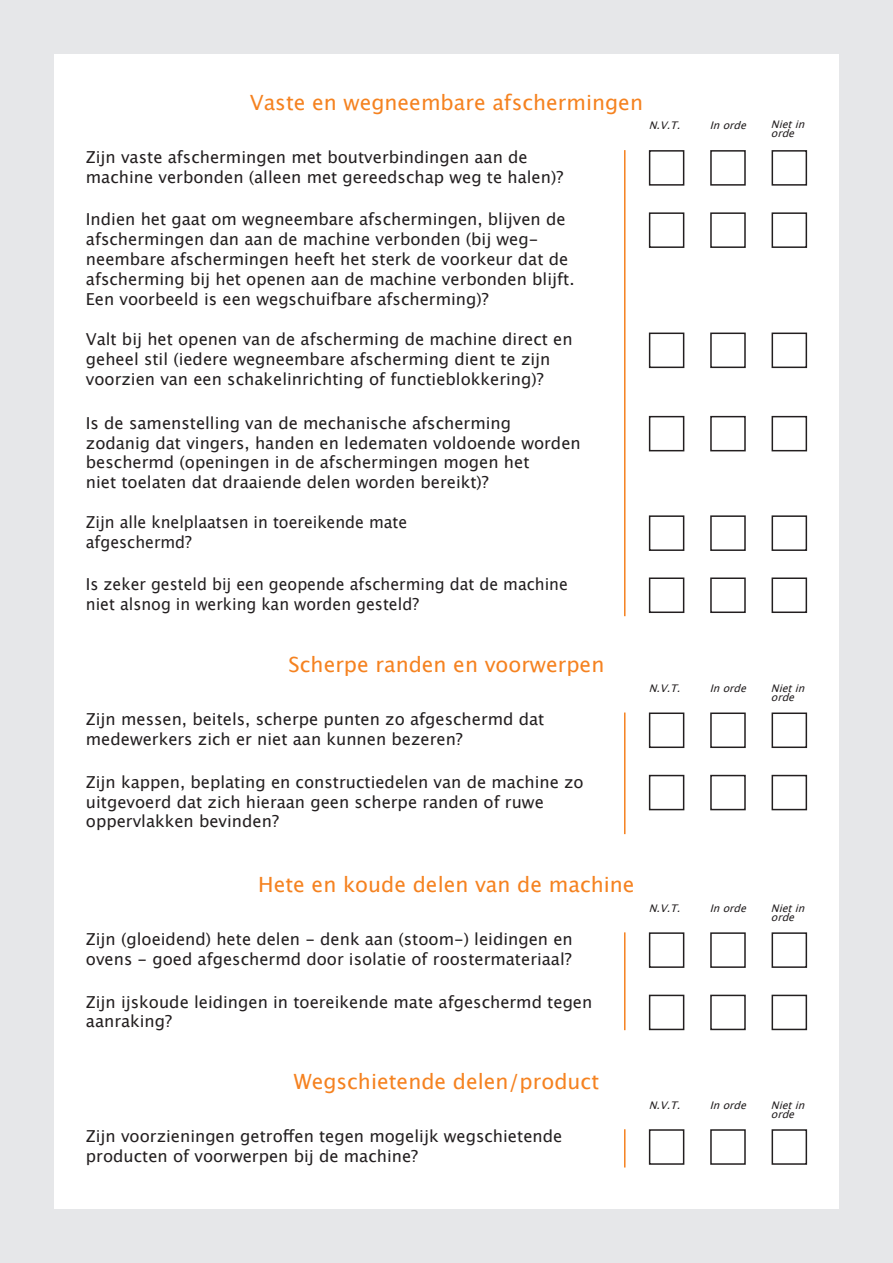
<style>
.page{position:relative;width:893px;height:1263px;background:#e6e7e9}
.page>*{position:absolute;margin:0;border:0;box-sizing:border-box;transform-origin:0 0}
.t1{font:21px "Lucida Grande";color:#f58220}
.t2{font:16.5px/19.8px "Lucida Grande";color:#231f20}
.t3{font:16.5px/19.8px "Lucida Grande";color:#231f20;scale:.96 1}
.t4{font:italic 10.5px/9px "Lucida Grande";color:#231f20}
</style>
<div class="page">
<div style="left:54px;top:54px;width:785px;height:1155px;background:#fff"></div>
<hr style="left:624px;top:150px;width:1px;height:466px;background:#f58220">
<div style="left:649px;top:333px;width:35px;height:35px;border:2px solid #231f20"></div>
<div style="left:710px;top:333px;width:36px;height:35px;border:2px solid #231f20"></div>
<div style="left:772px;top:333px;width:35px;height:35px;border:2px solid #231f20"></div>
<div style="left:649px;top:416px;width:35px;height:35px;border:2px solid #231f20"></div>
<div style="left:710px;top:416px;width:36px;height:35px;border:2px solid #231f20"></div>
<div style="left:772px;top:416px;width:35px;height:35px;border:2px solid #231f20"></div>
<div style="left:649px;top:515px;width:35px;height:36px;border:2px solid #231f20"></div>
<div style="left:710px;top:515px;width:36px;height:36px;border:2px solid #231f20"></div>
<div style="left:772px;top:515px;width:35px;height:36px;border:2px solid #231f20"></div>
<div style="left:649px;top:577px;width:35px;height:36px;border:2px solid #231f20"></div>
<div style="left:710px;top:577px;width:36px;height:36px;border:2px solid #231f20"></div>
<div style="left:772px;top:577px;width:35px;height:36px;border:2px solid #231f20"></div>
<div style="left:649px;top:150px;width:35px;height:36px;border:2px solid #231f20"></div>
<div style="left:710px;top:150px;width:36px;height:36px;border:2px solid #231f20"></div>
<div style="left:772px;top:150px;width:35px;height:36px;border:2px solid #231f20"></div>
<div style="left:649px;top:212px;width:35px;height:36px;border:2px solid #231f20"></div>
<div style="left:710px;top:212px;width:36px;height:36px;border:2px solid #231f20"></div>
<div style="left:772px;top:212px;width:35px;height:36px;border:2px solid #231f20"></div>
<hr style="left:624px;top:712px;width:1px;height:122px;background:#f58220">
<div style="left:649px;top:712px;width:35px;height:36px;border:2px solid #231f20"></div>
<div style="left:710px;top:712px;width:36px;height:36px;border:2px solid #231f20"></div>
<div style="left:772px;top:712px;width:35px;height:36px;border:2px solid #231f20"></div>
<div style="left:649px;top:775px;width:35px;height:35px;border:2px solid #231f20"></div>
<div style="left:710px;top:775px;width:36px;height:35px;border:2px solid #231f20"></div>
<div style="left:772px;top:775px;width:35px;height:35px;border:2px solid #231f20"></div>
<hr style="left:624px;top:932px;width:1px;height:98px;background:#f58220">
<div style="left:649px;top:932px;width:35px;height:36px;border:2px solid #231f20"></div>
<div style="left:710px;top:932px;width:36px;height:36px;border:2px solid #231f20"></div>
<div style="left:772px;top:932px;width:35px;height:36px;border:2px solid #231f20"></div>
<div style="left:649px;top:995px;width:35px;height:35px;border:2px solid #231f20"></div>
<div style="left:710px;top:995px;width:36px;height:35px;border:2px solid #231f20"></div>
<div style="left:772px;top:995px;width:35px;height:35px;border:2px solid #231f20"></div>
<hr style="left:624px;top:1129px;width:1px;height:38px;background:#f58220">
<div style="left:649px;top:1129px;width:35px;height:36px;border:2px solid #231f20"></div>
<div style="left:710px;top:1129px;width:36px;height:36px;border:2px solid #231f20"></div>
<div style="left:772px;top:1129px;width:35px;height:36px;border:2px solid #231f20"></div>
<p class="t1" style="left:250px;top:90px;width:395px">Vaste en wegneembare afschermingen</p>
<p class="t2" style="left:86px;top:147px;width:479px">Zijn vaste afschermingen met boutverbindingen aan de machine verbonden (alleen met gereedschap weg te halen)?</p>
<p class="t2" style="left:86px;top:210px;width:490px">Indien het gaat om wegneembare afschermingen, blijven de afschermingen dan aan de machine verbonden (bij weg&shy;neembare afschermingen heeft het sterk de voorkeur dat de afscherming bij het openen aan de machine verbonden blijft.</p>
<p class="t2" style="left:86px;top:289px;width:404px">Een voorbeeld is een wegschuifbare afscherming)?</p>
<p class="t4" style="left:649px;top:121px;width:38px">N.V.T.</p>
<p class="t4" style="left:710px;top:121px;width:43px">Inorde</p>
<p class="t2" style="left:86px;top:330px;width:488px">Valt bij het openen van de afscherming de machine direct en geheel stil (iedere wegneembare afscherming dient te zijn voorzien van een schakelinrichting of functieblokkering)?</p>
<p class="t2" style="left:86px;top:413px;width:496px">Is de samenstelling van de mechanische afscherming<br>zodanig dat vingers, handen en ledematen voldoende worden beschermd (openingen in de afschermingen mogen het<br>niet toelaten dat draaiende delen worden bereikt)?</p>
<p class="t3" style="left:86px;top:513px;width:336px">Zijn alle knelplaatsen in toereikende mate afgeschermd?</p>
<p class="t3" style="left:86px;top:575px;width:504px">Is zeker gesteld bij een geopende afscherming dat de machine niet alsnog in werking kan worden gesteld?</p>
<p class="t1" style="left:289px;top:653px;width:317px">Scherpe randen en voorwerpen</p>
<p class="t2" style="left:86px;top:710px;width:460px">Zijn messen, beitels, scherpe punten zo afgeschermd dat medewerkers zich er niet aan kunnen bezeren?</p>
<p class="t2" style="left:86px;top:772px;width:499px">Zijn kappen, beplating en constructiedelen van de machine zo uitgevoerd dat zich hieraan geen scherpe randen of ruwe oppervlakken bevinden?</p>
<p class="t4" style="left:649px;top:684px;width:38px">N.V.T.</p>
<p class="t4" style="left:710px;top:684px;width:43px">Inorde</p>
<p class="t1" style="left:258px;top:873px;width:378px">Hete en koude delen van de machine</p>
<p class="t2" style="left:86px;top:930px;width:488px">Zijn (gloeidend) hete delen - denk aan (stoom-) leidingen en ovens - goed afgeschermd door isolatie of roostermateriaal?</p>
<p class="t2" style="left:86px;top:992px;width:508px">Zijn ijskoude leidingen in toereikende mate afgeschermd tegen aanraking?</p>
<p class="t4" style="left:649px;top:903px;width:38px">N.V.T.</p>
<p class="t4" style="left:710px;top:903px;width:43px">Inorde</p>
<p class="t1" style="left:294px;top:1069px;width:307px">Wegschietende delen/product</p>
<p class="t2" style="left:86px;top:1126px;width:478px">Zijn voorzieningen getroffen tegen mogelijk wegschietende producten of voorwerpen bij de machine?</p>
<p class="t4" style="left:649px;top:1100px;width:38px">N.V.T.</p>
<p class="t4" style="left:710px;top:1100px;width:43px">Inorde</p>
<p class="t4" style="left:771px;top:120px;width:40px">Nietin orde</p>
<p class="t4" style="left:771px;top:684px;width:40px">Nietin orde</p>
<p class="t4" style="left:771px;top:903px;width:40px">Nietin orde</p>
<p class="t4" style="left:771px;top:1100px;width:40px">Nietin orde</p>
</div>
